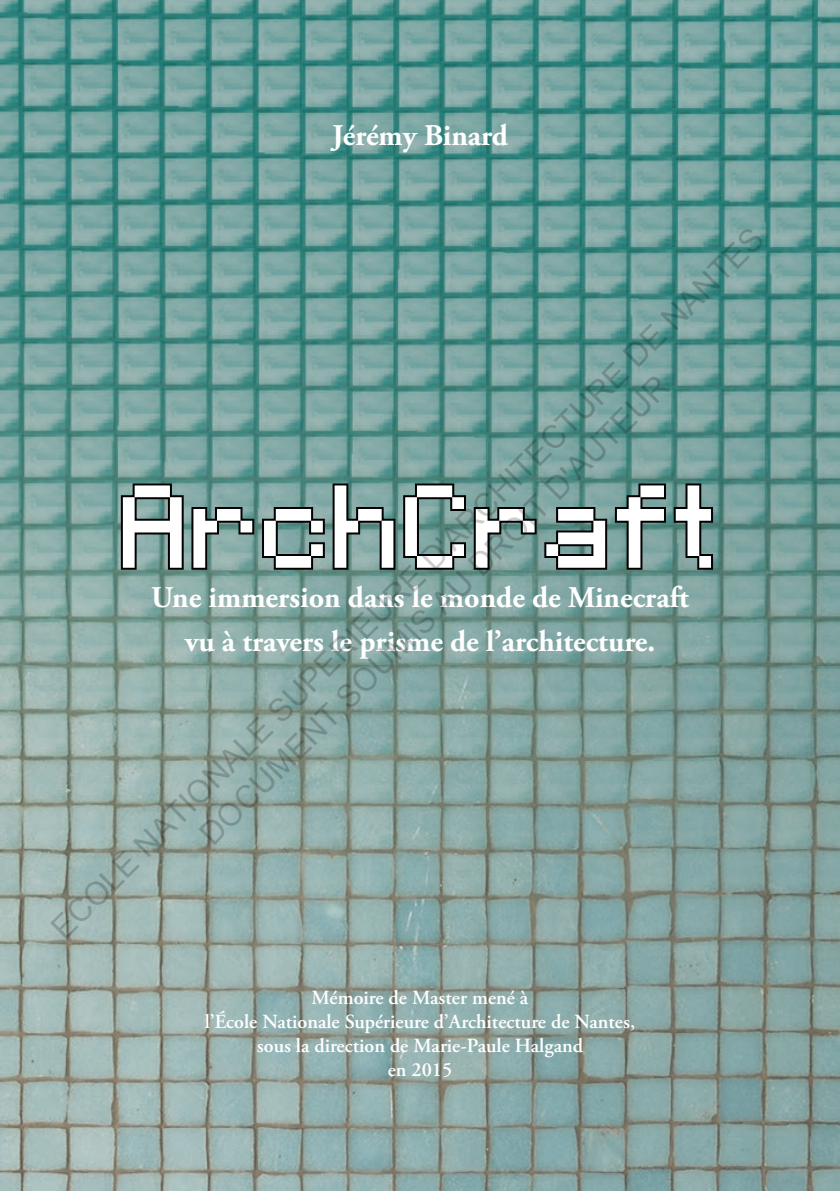
<style>
.page{position:relative;width:840px;height:1191px;background:#fff}
.page>*{position:absolute;margin:0;border:0;box-sizing:border-box;transform-origin:0 0}
.t1{font:94px "Minecraftia";color:#fff}
.t2{font:31.8px/38.2px "Arial";color:rgb(0 0 0/.2);text-align:center}
.t3{font:700 30px/44px "Adobe Garamond Pro";color:#fff;text-align:center}
.t4{font:600 20px/24px "Adobe Garamond Pro";color:#fff;text-align:center}
</style>
<div class="page">
<img style="left:0;top:0;width:839px;height:1191px">
<svg style="left:119px;top:481px;width:595px;height:91px;background:#5c7b78"></svg>
<h3 class="t3" style="left:332px;top:114px;width:177px">Jérémy Binard</h3>
<h2 class="t2" style="left:44px;top:920px;width:992px;rotate:-45deg">ECOLE NATIONALE SUPERIEURE D'ARCHITECTURE DE NANTES<br>DOCUMENT SOUMIS AU DROIT D'AUTEUR</h2>
<h1 class="t1" style="left:123px;top:450px;width:601px">ArchCraft</h1>
<h3 class="t3" style="left:151px;top:576px;width:538px">Une immersion dans le monde de Minecraft vu à travers le prisme de l’architecture.</h3>
<p class="t4" style="left:205px;top:985px;width:431px">Mémoire de Master mené à<br>l’École Nationale Supérieure d’Architecture de Nantes, sous la direction de Marie-Paule Halgand<br>en 2015</p>
</div>
